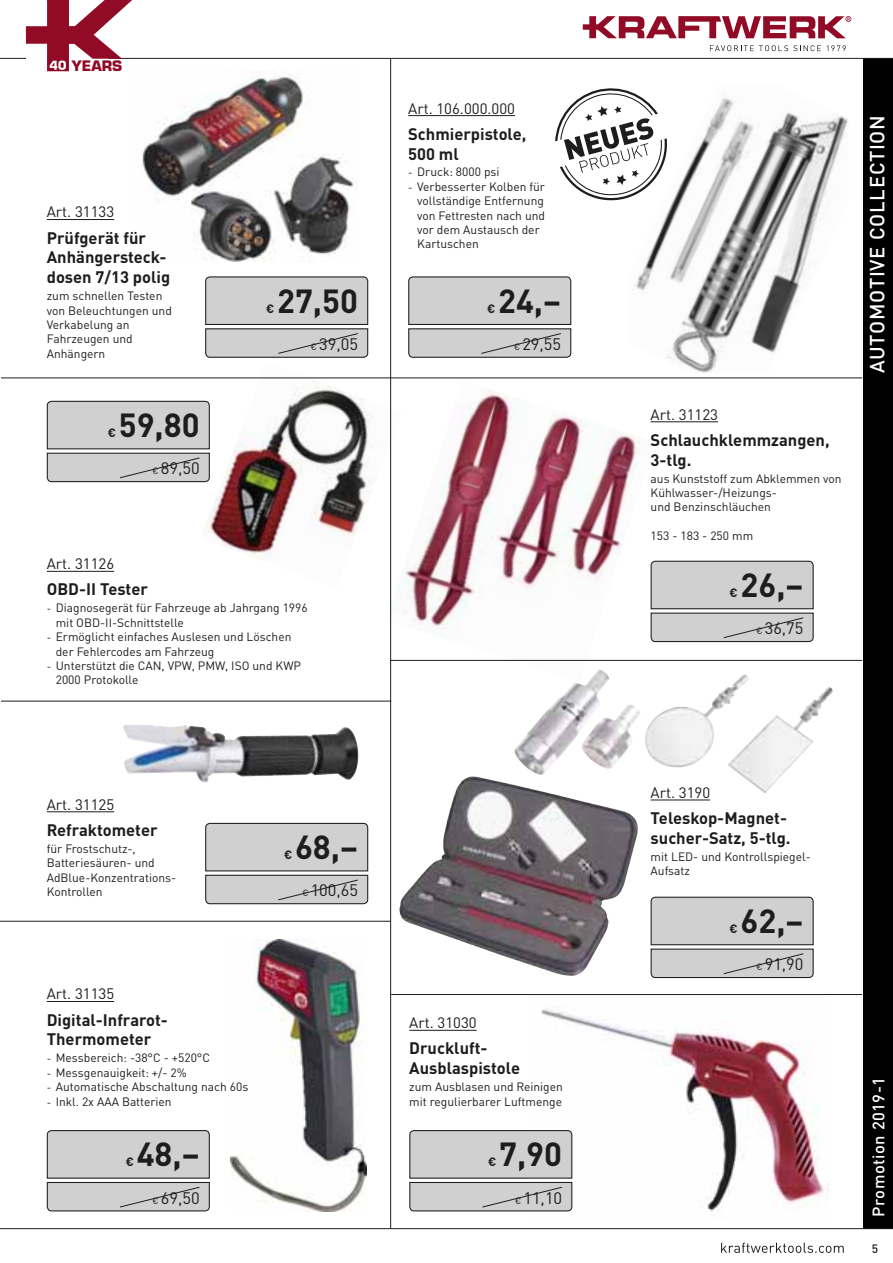
<style>
.page{position:relative;width:893px;height:1263px;background:#fff}
.page>*{position:absolute;margin:0;border:0;box-sizing:border-box;transform-origin:0 0}
.t1{font:700 33px "DIN Pro";color:#1d1d1b}
.t2{font:500 20.25px "DIN Pro";letter-spacing:.035em;color:#fff}
.t3{font:700 16.5px/19.8px "DIN Pro";color:#1d1d1b}
.t4{font:16.5px "DIN Pro";color:#1d1d1b}
.t5{font:500 16.5px "DIN Pro";letter-spacing:.03em;color:#fff}
.t6{font:15px "DIN Pro";color:#1d1d1b}
.t7{font:700 14.1px "Eurostile";color:#910b26}
.t8{font:12px/14.4px "DIN Pro";color:#1d1d1b}
.t9{font:700 12px "DIN Pro";color:#1d1d1b}
.t10{font:500 12px "DIN Pro";color:#1d1d1b}
.s1{font-size:9px}
.s2{font-size:10.5px}
</style>
<div class="page">
<div style="left:863px;top:58px;width:30px;height:1171px;background:#000"></div>
<hr style="left:0;top:1228px;width:893px;height:1px;background:#1d1d1b">
<svg style="left:721px;top:1243px;width:123px;height:10px"></svg>
<svg style="left:583px;top:16px;width:268px;height:22px"></svg>
<svg style="left:710px;top:45px;width:111px;height:6px"></svg>
<svg style="left:827px;top:45px;width:19px;height:6px"></svg>
<hr style="left:0;top:58px;width:893px;height:1px;background:#1d1d1b">
<svg style="left:26px;top:0;width:114px;height:71px"></svg>
<img style="left:201px;top:362px;width:201px;height:198px">
<img style="left:387px;top:381px;width:268px;height:300px">
<hr style="left:390px;top:58px;width:1px;height:1170px;background:#1d1d1b">
<img style="left:131px;top:70px;width:224px;height:192px">
<img style="left:123px;top:725px;width:236px;height:58px">
<img style="left:230px;top:939px;width:136px;height:272px">
<img style="left:541px;top:1008px;width:287px;height:204px">
<img style="left:399px;top:776px;width:239px;height:200px">
<img style="left:515px;top:670px;width:95px;height:105px">
<img style="left:580px;top:704px;width:60px;height:66px">
<img style="left:643px;top:674px;width:190px;height:119px">
<hr style="left:0;top:921px;width:390px;height:1px;background:#1d1d1b">
<hr style="left:391px;top:660px;width:471px;height:1px;background:#1d1d1b">
<hr style="left:391px;top:994px;width:471px;height:1px;background:#1d1d1b">
<hr style="left:1px;top:378px;width:861px;height:1px;background:#1d1d1b">
<hr style="left:1px;top:701px;width:390px;height:1px;background:#1d1d1b">
<img style="left:634px;top:98px;width:214px;height:275px">
<svg style="left:408px;top:276px;width:164px;height:82px;background:#c6c6c5"></svg>
<svg style="left:205px;top:276px;width:164px;height:82px;background:#c6c6c5"></svg>
<svg style="left:205px;top:822px;width:164px;height:83px;background:#c6c6c6"></svg>
<svg style="left:650px;top:560px;width:164px;height:83px;background:#c6c6c6"></svg>
<svg style="left:409px;top:1129px;width:164px;height:83px;background:#c6c6c6"></svg>
<svg style="left:46px;top:1130px;width:164px;height:82px;background:#c6c6c6"></svg>
<svg style="left:46px;top:400px;width:164px;height:83px;background:#c6c6c6"></svg>
<hr style="left:47px;top:219px;width:67px;height:1px;background:#1d1d1b">
<hr style="left:47px;top:571px;width:67px;height:1px;background:#1d1d1b">
<hr style="left:47px;top:1001px;width:67px;height:1px;background:#1d1d1b">
<hr style="left:47px;top:811px;width:67px;height:1px;background:#1d1d1b">
<hr style="left:408px;top:115px;width:107px;height:1px;background:#1d1d1b">
<hr style="left:409px;top:1030px;width:68px;height:1px;background:#1d1d1b">
<hr style="left:651px;top:421px;width:67px;height:1px;background:#1d1d1b">
<hr style="left:651px;top:799px;width:59px;height:1px;background:#1d1d1b">
<svg style="left:555px;top:88px;width:112px;height:112px"></svg>
<svg style="left:650px;top:896px;width:164px;height:82px;background:#c6c6c6"></svg>
<p class="t7" style="left:72px;top:61px;width:52px">YEARS</p>
<p class="t6" style="left:47px;top:207px;width:69px">Art. 31133</p>
<h3 class="t3" style="left:47px;top:230px;width:125px">Prüfgerät für<br>Anhängersteck&shy;dosen 7/13 polig</h3>
<p class="t8" style="left:47px;top:290px;width:127px">zum schnellen Testen von Beleuchtungen und<br>Verkabelung an<br>Fahrzeugen und<br>Anhängern</p>
<h1 class="t1" style="left:119px;top:414px;width:82px">59,80</h1>
<p class="t9" style="left:108px;top:429px;width:10px">€</p>
<h3 class="t4" style="left:153px;top:462px;width:49px"><span class="s1">€</span> 89,50</h3>
<h1 class="t1" style="left:277px;top:289px;width:82px">27,50</h1>
<p class="t9" style="left:266px;top:304px;width:10px">€</p>
<h3 class="t4" style="left:311px;top:338px;width:49px"><span class="s1">€</span> 39,05</h3>
<p class="t6" style="left:47px;top:558px;width:69px">Art. 31126</p>
<h3 class="t3" style="left:47px;top:582px;width:103px">OBD-II Tester</h3>
<p class="t8" style="left:56px;top:602px;width:253px;text-indent:-9px"><span class="s2">-</span> Diagnosegerät für Fahrzeuge ab Jahrgang 1996 mit OBD-II-Schnittstelle</p>
<p class="t8" style="left:56px;top:631px;width:237px;text-indent:-9px"><span class="s2">-</span> Ermöglicht einfaches Auslesen und Löschen der Fehlercodes am Fahrzeug</p>
<p class="t8" style="left:56px;top:660px;width:247px;text-indent:-9px"><span class="s2">-</span> Unterstützt die CAN, VPW, PMW, ISO und KWP<br>2000 Protokolle</p>
<p class="t6" style="left:47px;top:799px;width:69px">Art. 31125</p>
<h3 class="t3" style="left:47px;top:822px;width:112px">Refraktometer</h3>
<p class="t8" style="left:47px;top:843px;width:131px">für Frostschutz-,<br>Batteriesäuren- und<br>AdBlue-Konzentrations-<br>Kontrollen</p>
<p class="t6" style="left:47px;top:989px;width:69px">Art. 31135</p>
<h3 class="t3" style="left:47px;top:1012px;width:123px">Digital-Infrarot-<br>Thermometer</h3>
<p class="t8" style="left:47px;top:1052px;width:165px"><span class="s2">-</span> Messbereich: -38°C - +520°C</p>
<p class="t8" style="left:47px;top:1067px;width:142px"><span class="s2">-</span> Messgenauigkeit: +/- 2%</p>
<p class="t8" style="left:47px;top:1081px;width:203px"><span class="s2">-</span> Automatische Abschaltung nach 60s</p>
<p class="t8" style="left:47px;top:1095px;width:126px"><span class="s2">-</span> Inkl. 2x AAA Batterien</p>
<h1 class="t1" style="left:137px;top:1143px;width:64px">48,−</h1>
<p class="t9" style="left:126px;top:1158px;width:10px">€</p>
<h3 class="t4" style="left:153px;top:1192px;width:49px"><span class="s1">€</span> 69,50</h3>
<h1 class="t1" style="left:295px;top:836px;width:64px">68,−</h1>
<p class="t9" style="left:284px;top:851px;width:10px">€</p>
<h3 class="t4" style="left:302px;top:884px;width:57px"><span class="s1">€</span> 100,65</h3>
<p class="t6" style="left:408px;top:103px;width:108px">Art. 106.000.000</p>
<h3 class="t3" style="left:408px;top:126px;width:120px">Schmierpistole,<br>500 ml</h3>
<p class="t8" style="left:408px;top:166px;width:93px"><span class="s2">-</span> Druck: 8000 psi</p>
<p class="t8" style="left:417px;top:181px;width:129px;text-indent:-9px"><span class="s2">-</span> Verbesserter Kolben für vollständige Entfernung von Fettresten nach und vor dem Austausch der<br>Kartuschen</p>
<h1 class="t1" style="left:498px;top:289px;width:64px">24,−</h1>
<p class="t9" style="left:487px;top:304px;width:10px">€</p>
<h3 class="t4" style="left:514px;top:338px;width:49px"><span class="s1">€</span> 29,55</h3>
<p class="t6" style="left:409px;top:1017px;width:69px">Art. 31030</p>
<h3 class="t3" style="left:409px;top:1040px;width:112px">Druckluft-<br>Ausblaspistole</h3>
<p class="t8" style="left:409px;top:1081px;width:155px">zum Ausblasen und Reinigen mit regulierbarer Luftmenge</p>
<h1 class="t1" style="left:499px;top:1143px;width:64px">7,90</h1>
<p class="t9" style="left:488px;top:1158px;width:10px">€</p>
<h3 class="t4" style="left:515px;top:1192px;width:49px"><span class="s1">€</span> 11,10</h3>
<p class="t6" style="left:651px;top:409px;width:69px">Art. 31123</p>
<h3 class="t3" style="left:651px;top:432px;width:181px">Schlauchklemmzangen,<br>3-tlg.</h3>
<p class="t8" style="left:651px;top:473px;width:192px">aus Kunststoff zum Abklemmen von<br>Kühlwasser-/Heizungs-<br>und Benzinschläuchen</p>
<p class="t8" style="left:651px;top:530px;width:104px">153 - 183 - 250 mm</p>
<h1 class="t1" style="left:740px;top:574px;width:64px">26,−</h1>
<p class="t9" style="left:729px;top:589px;width:10px">€</p>
<h3 class="t4" style="left:756px;top:622px;width:49px"><span class="s1">€</span> 36,75</h3>
<h2 class="t2" style="left:866px;top:373px;width:260px;rotate:-90deg">AUTOMOTIVE COLLECTION</h2>
<p class="t6" style="left:651px;top:787px;width:61px">Art. 3190</p>
<h3 class="t3" style="left:651px;top:810px;width:141px">Teleskop-Magnet&shy;sucher-Satz, 5-tlg.</h3>
<p class="t8" style="left:651px;top:851px;width:162px">mit LED- und Kontrollspiegel-<br>Aufsatz</p>
<h1 class="t1" style="left:740px;top:909px;width:64px">62,−</h1>
<p class="t9" style="left:729px;top:924px;width:10px">€</p>
<h3 class="t4" style="left:756px;top:958px;width:49px"><span class="s1">€</span> 91,90</h3>
<h3 class="t5" style="left:869px;top:1217px;width:141px;rotate:-90deg">Promotion 2019-1</h3>
<p class="t10" style="left:872px;top:1241px;width:8px">5</p>
</div>
